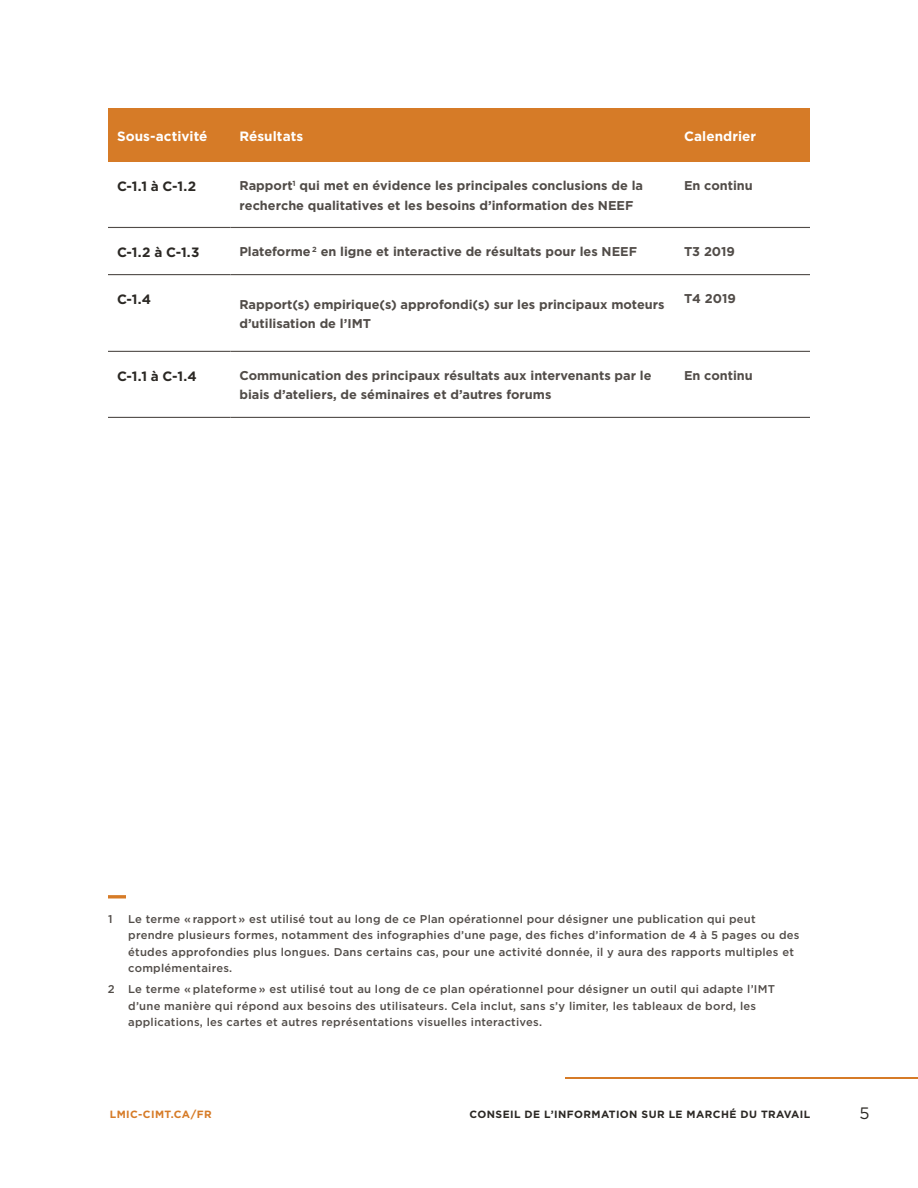
<style>
.page{position:relative;width:918px;height:1188px;background:#fff}
.page>*{position:absolute;margin:0;border:0;box-sizing:border-box;transform-origin:0 0}
.t1{font:16.5px "Gotham HTF";color:#2b2824}
.t2{font:700 13.5px "Gotham HTF";color:#2b2824}
.t3{font:700 13.5px "Gotham HTF";letter-spacing:.005em;color:#fff}
.t4{font:700 12.75px/19.5px "Gotham HTF";color:#514c48}
.t5{font:500 11.25px/16.5px "Gotham HTF";letter-spacing:.02em;color:#514c48}
.t6{font:700 10.5px "Gotham HTF";letter-spacing:.04em;color:#2b2824}
.t7{font:700 10.5px "Gotham HTF";letter-spacing:.04em;color:#d67b27}
.s1{font-family:"Gotham"}
</style>
<div class="page">
<hr style="left:565px;top:1077px;width:353px;height:2px;background:#d67b27">
<div style="left:108px;top:108px;width:702px;height:54px;background:#d67b27"></div>
<hr style="left:675px;top:227px;width:135px;height:1px;background:#514c48">
<hr style="left:108px;top:227px;width:122px;height:1px;background:#514c48">
<hr style="left:230px;top:227px;width:445px;height:1px;background:#514c48">
<hr style="left:108px;top:351px;width:122px;height:1px;background:#514c48">
<hr style="left:230px;top:351px;width:445px;height:1px;background:#514c48">
<hr style="left:108px;top:417px;width:122px;height:1px;background:#514c48">
<hr style="left:230px;top:417px;width:445px;height:1px;background:#514c48">
<hr style="left:675px;top:351px;width:135px;height:1px;background:#514c48">
<hr style="left:675px;top:417px;width:135px;height:1px;background:#514c48">
<hr style="left:108px;top:274px;width:122px;height:1px;background:#514c48">
<hr style="left:230px;top:274px;width:445px;height:1px;background:#514c48">
<hr style="left:675px;top:274px;width:135px;height:1px;background:#514c48">
<hr style="left:108px;top:895px;width:18px;height:3px;background:#d67b27">
<p class="t3" style="left:117px;top:128px;width:92px">Sous-activité</p>
<p class="t3" style="left:239px;top:128px;width:65px">Résultats</p>
<p class="t3" style="left:684px;top:128px;width:74px">Calendrier</p>
<p class="t2" style="left:117px;top:178px;width:81px">C-1.1 à C-1.2</p>
<p class="t4" style="left:240px;top:176px;width:405px">Rapport<sup>1</sup> qui met en évidence les principales conclusions de la recherche <span class="s1">qualitatives</span> et les besoins d’information des NEEF</p>
<p class="t4" style="left:684px;top:175px;width:70px">En continu</p>
<p class="t2" style="left:117px;top:244px;width:84px">C-1.2 à C-1.3</p>
<p class="t4" style="left:239px;top:241px;width:399px">Plateforme <sup>2</sup> en ligne et interactive de résultats pour les NEEF</p>
<p class="t4" style="left:684px;top:241px;width:53px">T3 2019</p>
<p class="t2" style="left:117px;top:291px;width:36px">C-1.4</p>
<p class="t4" style="left:684px;top:289px;width:53px">T4 2019</p>
<p class="t4" style="left:239px;top:294px;width:427px">Rapport(s) empirique(s) approfondi(s) sur les principaux moteurs d’utilisation de l’IMT</p>
<p class="t2" style="left:117px;top:368px;width:81px">C-1.1 à C-1.4</p>
<p class="t4" style="left:239px;top:365px;width:414px">Communication des principaux résultats aux intervenants par le biais d’ateliers, de séminaires et d’autres forums</p>
<p class="t4" style="left:684px;top:365px;width:70px">En continu</p>
<p class="t5" style="left:108px;top:910px;width:6px">1</p>
<p class="t5" style="left:128px;top:910px;width:673px">Le terme « rapport » est utilisé tout au long de ce Plan opérationnel pour désigner une publication qui peut prendre plusieurs formes, notamment des infographies d’une page, des fiches d’information de 4 à 5 pages ou des études approfondies plus longues. Dans certains cas, pour une activité donnée, il y aura des rapports multiples et complémentaires.</p>
<p class="t5" style="left:128px;top:981px;width:648px;text-indent:-20px">2 Le terme «plateforme » est utilisé tout au long de ce plan opérationnel pour désigner un outil qui adapte l’IMT d’une manière qui répond aux besoins des utilisateurs. Cela inclut, sans s’y limiter, les tableaux de bord, les applications, les cartes et autres représentations visuelles interactives.</p>
<p class="t7" style="left:110px;top:1109px;width:103px">LMIC-CIMT.CA/FR</p>
<p class="t6" style="left:470px;top:1109px;width:342px">CONSEIL DE L’INFORMATION SUR LE MARCHÉ DU TRAVAIL</p>
<h1 class="t1" style="left:859px;top:1104px;width:12px">5</h1>
</div>
